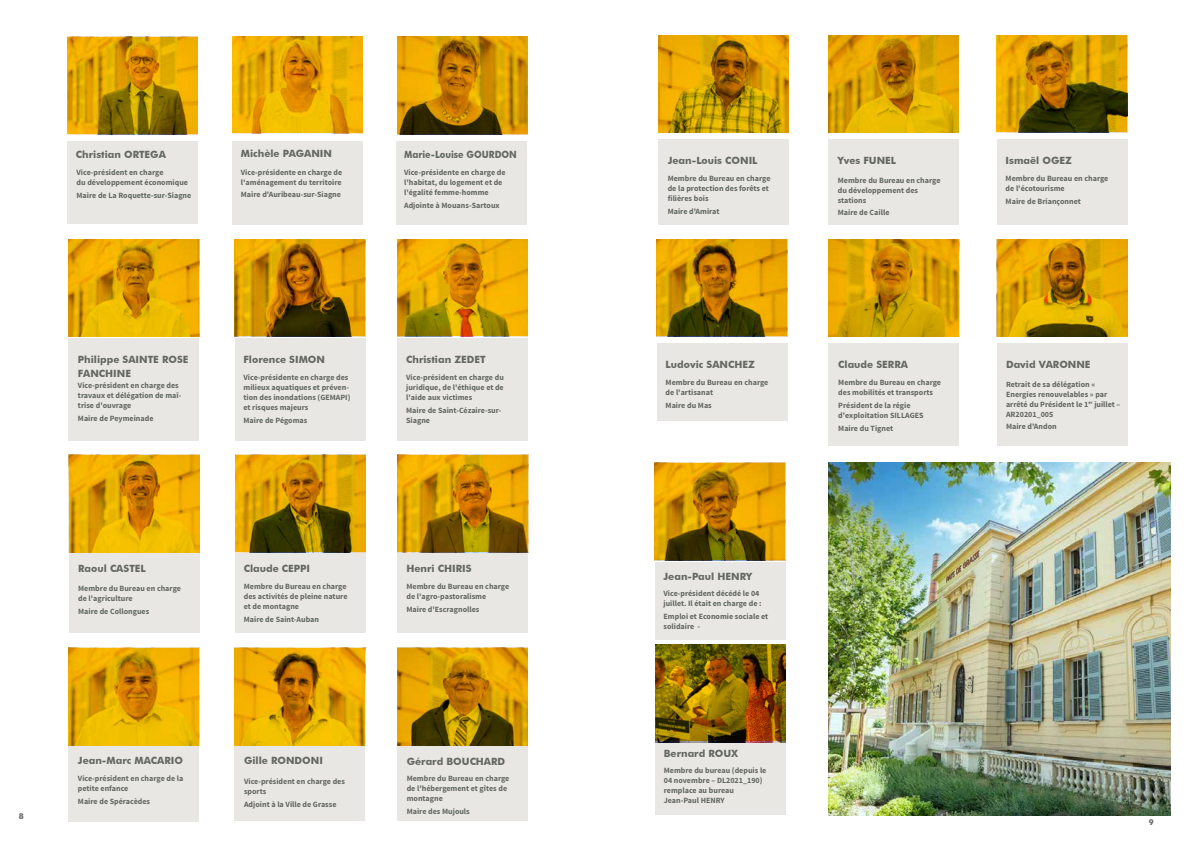
<style>
.page{position:relative;width:1191px;height:842px;background:#fff}
.page>*{position:absolute;margin:0;border:0;box-sizing:border-box;transform-origin:0 0}
.t1{font:700 10px/14px "Futura BT";color:#656861}
.t2{font:700 10px "Futura BT";color:#656861;scale:.9 1}
.t3{font:700 8px/10px "Source Sans Pro";color:#656861}
.t4{font:700 8px "Futura BT";color:#656861}
</style>
<div class="page">
<div style="left:396px;top:141px;width:130px;height:83px;background:#e8e7e4"></div>
<img style="left:397px;top:37px;width:131px;height:97px">
<div style="left:67px;top:141px;width:131px;height:83px;background:#e8e7e4"></div>
<img style="left:67px;top:37px;width:131px;height:97px">
<div style="left:232px;top:141px;width:131px;height:84px;background:#e8e7e4"></div>
<img style="left:232px;top:36px;width:131px;height:98px">
<div style="left:69px;top:338px;width:130px;height:102px;background:#e8e7e4"></div>
<img style="left:69px;top:239px;width:130px;height:98px">
<div style="left:235px;top:338px;width:130px;height:102px;background:#e8e7e4"></div>
<img style="left:235px;top:239px;width:130px;height:98px">
<div style="left:397px;top:338px;width:131px;height:102px;background:#e8e7e4"></div>
<img style="left:397px;top:239px;width:131px;height:98px">
<div style="left:69px;top:553px;width:130px;height:80px;background:#e8e7e4"></div>
<img style="left:69px;top:455px;width:130px;height:97px">
<div style="left:235px;top:553px;width:130px;height:80px;background:#e8e7e4"></div>
<img style="left:235px;top:455px;width:130px;height:97px">
<div style="left:398px;top:553px;width:130px;height:80px;background:#e8e7e4"></div>
<img style="left:398px;top:455px;width:130px;height:97px">
<div style="left:69px;top:746px;width:130px;height:75px;background:#e8e7e4"></div>
<img style="left:69px;top:648px;width:130px;height:97px">
<div style="left:234px;top:747px;width:131px;height:74px;background:#e8e7e4"></div>
<img style="left:234px;top:648px;width:131px;height:97px">
<div style="left:397px;top:747px;width:130px;height:74px;background:#e8e7e4"></div>
<img style="left:397px;top:648px;width:130px;height:97px">
<div style="left:658px;top:140px;width:130px;height:85px;background:#e8e7e4"></div>
<div style="left:828px;top:140px;width:131px;height:85px;background:#e8e7e4"></div>
<img style="left:828px;top:35px;width:131px;height:98px">
<img style="left:658px;top:35px;width:130px;height:98px">
<div style="left:997px;top:140px;width:130px;height:85px;background:#e8e7e4"></div>
<img style="left:997px;top:35px;width:130px;height:98px">
<div style="left:657px;top:344px;width:130px;height:77px;background:#e8e7e4"></div>
<img style="left:657px;top:239px;width:130px;height:98px">
<div style="left:828px;top:344px;width:131px;height:102px;background:#e8e7e4"></div>
<div style="left:996px;top:344px;width:131px;height:102px;background:#e8e7e4"></div>
<img style="left:996px;top:239px;width:131px;height:98px">
<img style="left:828px;top:239px;width:131px;height:98px">
<img style="left:828px;top:462px;width:342px;height:353px">
<div style="left:655px;top:562px;width:130px;height:77px;background:#e8e7e4"></div>
<img style="left:655px;top:463px;width:130px;height:97px">
<div style="left:655px;top:743px;width:130px;height:72px;background:#e8e7e4"></div>
<img style="left:655px;top:644px;width:130px;height:98px">
<p class="t1" style="left:76px;top:148px;width:91px">Christian ORTEGA</p>
<p class="t3" style="left:77px;top:168px;width:113px">Vice-président en charge<br>du développement économique</p>
<p class="t3" style="left:77px;top:191px;width:116px">Maire de La Roquette-sur-Siagne</p>
<p class="t1" style="left:241px;top:147px;width:93px">Michèle PAGANIN</p>
<p class="t3" style="left:241px;top:167px;width:103px">Vice-présidente en charge de l'aménagement du territoire</p>
<p class="t3" style="left:241px;top:190px;width:102px">Maire d'Auribeau-sur-Siagne</p>
<p class="t2" style="left:404px;top:149px;width:127px">Marie-Louise GOURDON</p>
<p class="t3" style="left:404px;top:168px;width:103px">Vice-présidente en charge de l'habitat, du logement et de l'égalité femme-homme</p>
<p class="t3" style="left:404px;top:201px;width:97px">Adjointe à Mouans-Sartoux</p>
<p class="t1" style="left:78px;top:352px;width:112px">Philippe SAINTE ROSE<br>FANCHINE</p>
<p class="t3" style="left:78px;top:380px;width:105px">Vice-président en charge des travaux et délégation de maî&shy;trise d'ouvrage</p>
<p class="t3" style="left:78px;top:413px;width:77px">Maire de Peymeinade</p>
<p class="t1" style="left:243px;top:352px;width:83px">Florence SIMON</p>
<p class="t3" style="left:243px;top:372px;width:108px">Vice-présidente en charge des milieux aquatiques et préven&shy;tion des inondations (GEMAPI) et risques majeurs</p>
<p class="t3" style="left:243px;top:415px;width:65px">Maire de Pégomas</p>
<p class="t1" style="left:406px;top:352px;width:81px">Christian ZEDET</p>
<p class="t3" style="left:406px;top:372px;width:99px;text-align:justify">Vice-président en charge du juridique, de l'éthique et de l'aide aux victimes</p>
<p class="t3" style="left:406px;top:405px;width:97px">Maire de Saint-Cézaire-sur-<br>Siagne</p>
<p class="t1" style="left:78px;top:562px;width:69px">Raoul CASTEL</p>
<p class="t3" style="left:78px;top:583px;width:104px">Membre du Bureau en charge de l'agriculture</p>
<p class="t3" style="left:78px;top:606px;width:73px">Maire de Collongues</p>
<p class="t4" style="left:19px;top:811px;width:6px">8</p>
<p class="t1" style="left:78px;top:753px;width:106px">Jean-Marc MACARIO</p>
<p class="t3" style="left:78px;top:774px;width:107px">Vice-président en charge de la petite enfance</p>
<p class="t3" style="left:78px;top:796px;width:74px">Maire de Spéracèdes</p>
<p class="t1" style="left:244px;top:562px;width:68px">Claude CEPPI</p>
<p class="t3" style="left:244px;top:582px;width:105px;text-align:justify">Membre du Bureau en charge des activités de pleine nature et de montagne</p>
<p class="t3" style="left:244px;top:615px;width:77px">Maire de Saint-Auban</p>
<p class="t1" style="left:244px;top:754px;width:80px">Gille RONDONI</p>
<p class="t3" style="left:244px;top:776px;width:102px">Vice-président en charge des sports</p>
<p class="t3" style="left:244px;top:799px;width:94px">Adjoint à la Ville de Grasse</p>
<p class="t1" style="left:406px;top:562px;width:67px">Henri CHIRIS</p>
<p class="t3" style="left:406px;top:582px;width:104px">Membre du Bureau en charge de l'agro-pastoralisme</p>
<p class="t3" style="left:406px;top:605px;width:74px">Maire d'Escragnolles</p>
<p class="t1" style="left:407px;top:754px;width:100px">Gérard BOUCHARD</p>
<p class="t3" style="left:407px;top:774px;width:104px">Membre du Bureau en charge de l'hébergement et gîtes de montagne</p>
<p class="t3" style="left:407px;top:807px;width:65px">Maire des Mujouls</p>
<p class="t1" style="left:667px;top:154px;width:91px">Jean-Louis CONIL</p>
<p class="t1" style="left:837px;top:154px;width:60px">Yves FUNEL</p>
<p class="t3" style="left:667px;top:174px;width:104px">Membre du Bureau en charge de la protection des forêts et filières bois</p>
<p class="t3" style="left:667px;top:207px;width:53px">Maire d'Amirat</p>
<p class="t3" style="left:837px;top:175px;width:104px">Membre du Bureau en charge du développement des stations</p>
<p class="t3" style="left:837px;top:208px;width:53px">Maire de Caille</p>
<p class="t1" style="left:1005px;top:154px;width:68px">Ismaël OGEZ</p>
<p class="t3" style="left:1005px;top:174px;width:104px">Membre du Bureau en charge de l'écotourisme</p>
<p class="t3" style="left:1005px;top:197px;width:77px">Maire de Briançonnet</p>
<p class="t1" style="left:665px;top:358px;width:91px">Ludovic SANCHEZ</p>
<p class="t3" style="left:665px;top:378px;width:104px">Membre du Bureau en charge de l'artisanat</p>
<p class="t3" style="left:665px;top:401px;width:48px">Maire du Mas</p>
<p class="t1" style="left:663px;top:569px;width:90px">Jean-Paul HENRY</p>
<p class="t3" style="left:663px;top:589px;width:100px">Vice-président décédé le 04 juillet. Il était en charge de :</p>
<p class="t3" style="left:663px;top:612px;width:106px">Emploi et Economie sociale et solidaire -</p>
<p class="t1" style="left:664px;top:746px;width:76px">Bernard ROUX</p>
<p class="t3" style="left:664px;top:766px;width:104px">Membre du bureau (depuis le<br>04 novembre – DL2021_190) remplace au bureau<br>Jean-Paul HENRY</p>
<p class="t1" style="left:838px;top:358px;width:71px">Claude SERRA</p>
<p class="t1" style="left:1006px;top:358px;width:86px">David VARONNE</p>
<p class="t3" style="left:838px;top:378px;width:104px">Membre du Bureau en charge des mobilités et transports</p>
<p class="t3" style="left:838px;top:401px;width:87px">Président de la régie d'exploitation SILLAGES</p>
<p class="t3" style="left:838px;top:424px;width:56px">Maire du Tignet</p>
<p class="t3" style="left:1006px;top:379px;width:116px">Retrait de sa délégation «<br>Energies renouvelables » par arrêté du Président le 1<sup>er</sup> juillet –<br>AR20201_005</p>
<p class="t3" style="left:1006px;top:422px;width:52px">Maire d'Andon</p>
<p class="t4" style="left:1149px;top:817px;width:6px">9</p>
</div>
